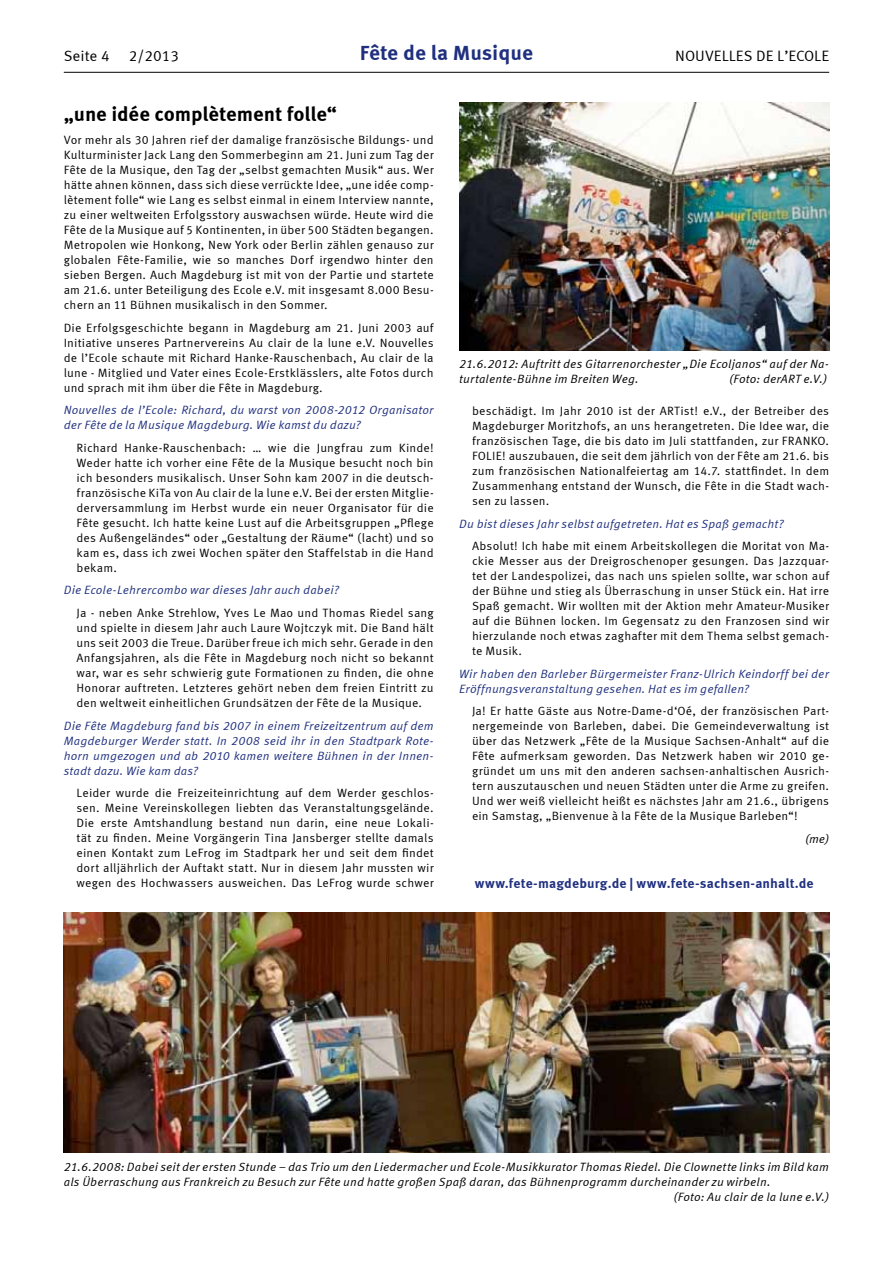
<style>
.page{position:relative;width:893px;height:1263px;background:#fff}
.page>*{position:absolute;margin:0;border:0;box-sizing:border-box;transform-origin:0 0}
.t1{font:700 21px "Meta Correspondence";letter-spacing:-.005em;color:#20307f}
.t2{font:700 20.25px "Meta Correspondence";letter-spacing:-.01em;color:#000}
.t3{font:15px "Meta Correspondence";color:#000}
.t4{font:700 13.5px "Meta Correspondence";letter-spacing:.01em;color:#20307f}
.t5{font:12px/15px "Meta Correspondence";letter-spacing:.015em;color:#000;text-align:justify}
.t6{font:italic 12px/15px "Meta Correspondence";letter-spacing:.01em;color:#20307f}
.t7{font:italic 12px/15px "Meta Correspondence";letter-spacing:.01em;color:#000}
</style>
<div class="page">
<hr style="left:64px;top:72px;width:765px;height:1px;background:#000">
<img style="left:64px;top:912px;width:765px;height:240px">
<img style="left:459px;top:102px;width:370px;height:248px">
<p class="t3" style="left:64px;top:47px;width:48px">Seite 4</p>
<p class="t3" style="left:129px;top:47px;width:52px">2/2013</p>
<h1 class="t1" style="left:360px;top:40px;width:175px">Fête de la Musique</h1>
<p class="t3" style="left:675px;top:47px;width:156px">NOUVELLES DE L’ECOLE</p>
<h2 class="t2" style="left:64px;top:102px;width:275px">„une idée complètement folle“</h2>
<p class="t5" style="left:64px;top:133px;width:371px">Vor mehr als 30 Jahren rief der damalige französische Bildungs- und Kulturminister Jack Lang den Sommerbeginn am 21. Juni zum Tag der Fête de la Musique, den Tag der „selbst gemachten Musik“ aus. Wer hätte ahnen können, dass sich diese verrückte Idee, „une idée comp&shy;lètement folle“ wie Lang es selbst einmal in einem Interview nannte, zu einer weltweiten Erfolgsstory auswachsen würde. Heute wird die Fête de la Musique auf 5 Kontinenten, in über 500 Städten begangen.<br>Metropolen wie Honkong, New York oder Berlin zählen genauso zur globalen Fête-Familie, wie so manches Dorf irgendwo hinter den sieben Bergen. Auch Magdeburg ist mit von der Partie und startete am 21.6. unter Beteiligung des Ecole e.V. mit insgesamt 8.000 Besu&shy;chern an 11 Bühnen musikalisch in den Sommer.</p>
<p class="t5" style="left:64px;top:320px;width:371px">Die Erfolgsgeschichte begann in Magdeburg am 21. Juni 2003 auf Initiative unseres Partnervereins Au clair de la lune e.V. Nouvelles de l’Ecole schaute mit Richard Hanke-Rauschenbach, Au clair de la lune - Mitglied und Vater eines Ecole-Erstklässlers, alte Fotos durch und sprach mit ihm über die Fête in Magdeburg.</p>
<p class="t6" style="left:64px;top:403px;width:371px">Nouvelles de l’Ecole: Richard, du warst von 2008-2012 Organisator der Fête de la Musique Magdeburg. Wie kamst du dazu?</p>
<p class="t5" style="left:77px;top:440px;width:359px">Richard Hanke-Rauschenbach: … wie die Jungfrau zum Kinde!<br>Weder hatte ich vorher eine Fête de la Musique besucht noch bin ich besonders musikalisch. Unser Sohn kam 2007 in die deutsch&shy;französische KiTa von Au clair de la lune e.V. Bei der ersten Mitglie&shy;derversammlung im Herbst wurde ein neuer Organisator für die Fête gesucht. Ich hatte keine Lust auf die Arbeitsgruppen „Pflege des Außengeländes“ oder „Gestaltung der Räume“ (lacht) und so kam es, dass ich zwei Wochen später den Staffelstab in die Hand bekam.</p>
<p class="t6" style="left:64px;top:583px;width:277px">Die Ecole-Lehrercombo war dieses Jahr auch dabei?</p>
<p class="t5" style="left:77px;top:605px;width:359px">Ja - neben Anke Strehlow, Yves Le Mao und Thomas Riedel sang und spielte in diesem Jahr auch Laure Wojtczyk mit. Die Band hält uns seit 2003 die Treue. Darüber freue ich mich sehr. Gerade in den Anfangsjahren, als die Fête in Magdeburg noch nicht so bekannt war, war es sehr schwierig gute Formationen zu finden, die ohne Honorar auftreten. Letzteres gehört neben dem freien Eintritt zu den weltweit einheitlichen Grundsätzen der Fête de la Musique.</p>
<p class="t6" style="left:64px;top:718px;width:371px;text-align:justify">Die Fête Magdeburg fand bis 2007 in einem Freizeitzentrum auf dem Magdeburger Werder statt. In 2008 seid ihr in den Stadtpark Rote&shy;horn umgezogen und ab 2010 kamen weitere Bühnen in der Innen&shy;stadt dazu. Wie kam das?</p>
<p class="t5" style="left:77px;top:785px;width:359px">Leider wurde die Freizeiteinrichtung auf dem Werder geschlos&shy;sen. Meine Vereinskollegen liebten das Veranstaltungsgelände.<br>Die erste Amtshandlung bestand nun darin, eine neue Lokali&shy;tät zu finden. Meine Vorgängerin Tina Jansberger stellte damals einen Kontakt zum LeFrog im Stadtpark her und seit dem findet dort alljährlich der Auftakt statt. Nur in diesem Jahr mussten wir wegen des Hochwassers ausweichen. Das LeFrog wurde schwer</p>
<p class="t7" style="left:459px;top:357px;width:371px">21.6.2012: Auftritt des Gitarrenorchester „Die Ecoljanos“ auf der Na&shy;turtalente-Bühne im Breiten Weg.</p>
<p class="t7" style="left:729px;top:372px;width:100px">(Foto: derART e.V.)</p>
<p class="t5" style="left:472px;top:403px;width:359px">beschädigt. Im Jahr 2010 ist der ARTist! e.V., der Betreiber des Magdeburger Moritzhofs, an uns herangetreten. Die Idee war, die französischen Tage, die bis dato im Juli stattfanden, zur FRANKO.<br>FOLIE! auszubauen, die seit dem jährlich von der Fête am 21.6. bis zum französischen Nationalfeiertag am 14.7. stattfindet. In dem Zusammenhang entstand der Wunsch, die Fête in die Stadt wach&shy;sen zu lassen.</p>
<p class="t6" style="left:459px;top:516px;width:326px">Du bist dieses Jahr selbst aufgetreten. Hat es Spaß gemacht?</p>
<p class="t5" style="left:472px;top:538px;width:359px">Absolut! Ich habe mit einem Arbeitskollegen die Moritat von Ma&shy;ckie Messer aus der Dreigroschenoper gesungen. Das Jazzquar&shy;tet der Landespolizei, das nach uns spielen sollte, war schon auf der Bühne und stieg als Überraschung in unser Stück ein. Hat irre Spaß gemacht. Wir wollten mit der Aktion mehr Amateur-Musiker auf die Bühnen locken. Im Gegensatz zu den Franzosen sind wir hierzulande noch etwas zaghafter mit dem Thema selbst gemach&shy;te Musik.</p>
<p class="t6" style="left:459px;top:666px;width:371px">Wir haben den Barleber Bürgermeister Franz-Ulrich Keindorff bei der<br>Eröffnungsveranstaltung gesehen. Hat es im gefallen?</p>
<p class="t5" style="left:472px;top:703px;width:359px">Ja! Er hatte Gäste aus Notre-Dame-d‘Oé, der französischen Part&shy;nergemeinde von Barleben, dabei. Die Gemeindeverwaltung ist über das Netzwerk „Fête de la Musique Sachsen-Anhalt“ auf die Fête aufmerksam geworden. Das Netzwerk haben wir 2010 ge&shy;gründet um uns mit den anderen sachsen-anhaltischen Ausrich&shy;tern auszutauschen und neuen Städten unter die Arme zu greifen.<br>Und wer weiß vielleicht heißt es nächstes Jahr am 21.6., übrigens ein Samstag, „Bienvenue à la Fête de la Musique Barleben“!</p>
<p class="t7" style="left:805px;top:831px;width:26px">(me)</p>
<p class="t4" style="left:475px;top:875px;width:340px">www.fete-magdeburg.de | www.fete-sachsen-anhalt.de</p>
<p class="t7" style="left:64px;top:1159px;width:767px">21.6.2008: Dabei seit der ersten Stunde – das Trio um den Liedermacher und Ecole-Musikkurator Thomas Riedel. Die Clownette links im Bild kam</p>
<p class="t7" style="left:64px;top:1174px;width:708px">als Überraschung aus Frankreich zu Besuch zur Fête und hatte großen Spaß daran, das Bühnenprogramm durcheinander zu wirbeln.</p>
<p class="t7" style="left:673px;top:1189px;width:157px">(Foto: Au clair de la lune e.V.)</p>
</div>
